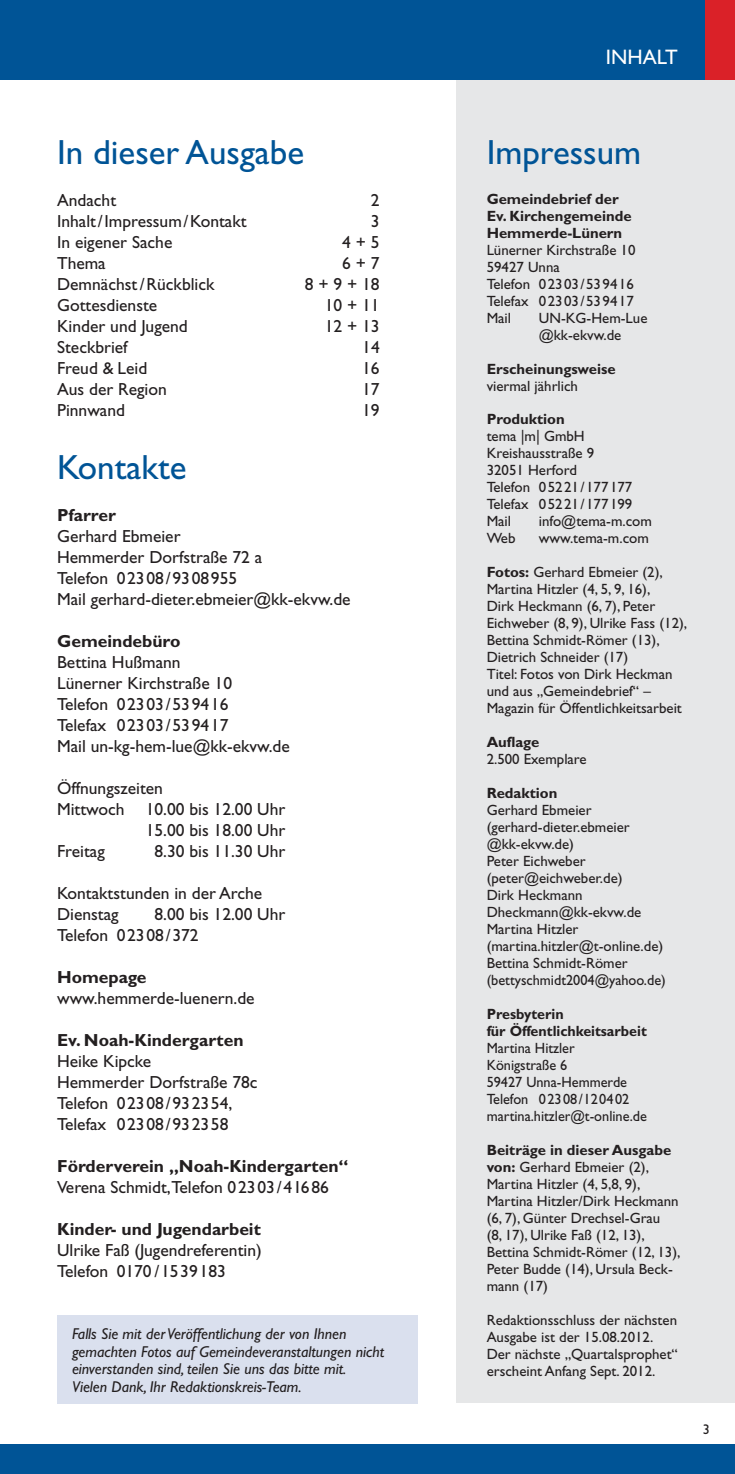
<style>
.page{position:relative;width:735px;height:1474px;background:#fff}
.page>*{position:absolute;margin:0;border:0;box-sizing:border-box;transform-origin:0 0}
.t1{font:35px "Gill Sans";color:#005496}
.t2{font:21px "Gill Sans";color:#fff}
.t3{font:17.5px/21px "Gill Sans";color:#231f20}
.t4{font:700 17.5px "Gill Sans";color:#231f20}
.t5{font:italic 15.75px/17.5px "Gill Sans";color:#231f20}
.t6{font:14.88px/17px "Gill Sans";color:#231f20}
.t7{font:700 14.88px/17px "Gill Sans";color:#231f20}
.t8{font:14.88px/17px "Gill Sans";color:#231f20;scale:.96 1}
.t9{font:700 14.88px/17px "Gill Sans";color:#231f20;scale:.96 1}
.t10{font:14px "Gill Sans";color:#231f20}
.s1{font-weight:700}
</style>
<div class="page">
<div style="left:456px;top:79px;width:278px;height:1324px;background:#e6e7e8"></div>
<div style="left:57px;top:1315px;width:360px;height:88px;background:#dae0ee"></div>
<div style="left:0;top:0;width:734px;height:79px;background:#005496"></div>
<div style="left:704px;top:0;width:30px;height:79px;background:#da2128"></div>
<div style="left:0;top:1444px;width:734px;height:29px;background:#005496"></div>
<h1 class="t1" style="left:57px;top:140px;width:248px">In dieser Ausgabe</h1>
<p class="t3" style="left:57px;top:191px;width:61px">Andacht</p>
<p class="t3" style="left:371px;top:191px;width:10px">2</p>
<p class="t3" style="left:57px;top:212px;width:191px">Inhalt/Impressum/Kontakt</p>
<p class="t3" style="left:371px;top:212px;width:10px">3</p>
<p class="t3" style="left:57px;top:233px;width:117px">In eigener Sache</p>
<p class="t3" style="left:342px;top:233px;width:39px">4 + 5</p>
<p class="t3" style="left:57px;top:254px;width:50px">Thema</p>
<p class="t3" style="left:342px;top:254px;width:39px">6 + 7</p>
<p class="t3" style="left:57px;top:275px;width:159px">Demnächst /Rückblick</p>
<p class="t3" style="left:304px;top:275px;width:76px">8 + 9 + 18</p>
<p class="t3" style="left:57px;top:296px;width:102px">Gottesdienste</p>
<p class="t3" style="left:324px;top:296px;width:56px">10 + 11</p>
<p class="t3" style="left:57px;top:317px;width:132px">Kinder und Jugend</p>
<p class="t3" style="left:324px;top:317px;width:56px">12 + 13</p>
<p class="t3" style="left:57px;top:338px;width:72px">Steckbrief</p>
<p class="t3" style="left:362px;top:338px;width:19px">14</p>
<p class="t3" style="left:57px;top:359px;width:92px">Freud &amp; Leid</p>
<p class="t3" style="left:362px;top:359px;width:19px">16</p>
<p class="t3" style="left:57px;top:380px;width:111px">Aus der Region</p>
<p class="t3" style="left:362px;top:380px;width:19px">17</p>
<p class="t3" style="left:57px;top:401px;width:69px">Pinnwand</p>
<p class="t3" style="left:362px;top:401px;width:19px">19</p>
<h1 class="t1" style="left:57px;top:455px;width:131px">Kontakte</h1>
<p class="t4" style="left:57px;top:509px;width:60px">Pfarrer</p>
<p class="t3" style="left:57px;top:527px;width:295px">Gerhard Ebmeier<br>Hemmerder Dorfstraße 72 a<br>Telefon 02308/9308955<br>Mail gerhard-dieter.ebmeier@kk-ekvw.de</p>
<p class="t4" style="left:57px;top:635px;width:125px">Gemeindebüro</p>
<p class="t3" style="left:57px;top:653px;width:234px">Bettina Hußmann<br>Lünerner Kirchstraße 10<br>Telefon 02303/539416<br>Telefax 02303/539417<br>Mail un-kg-hem-lue@kk-ekvw.de</p>
<p class="t3" style="left:57px;top:779px;width:107px">Öffnungszeiten</p>
<p class="t3" style="left:57px;top:800px;width:230px">Mittwoch 10.00 bis 12.00 Uhr</p>
<p class="t3" style="left:146px;top:821px;width:141px">15.00 bis 18.00 Uhr</p>
<p class="t3" style="left:57px;top:842px;width:49px">Freitag</p>
<p class="t3" style="left:154px;top:842px;width:132px">8.30 bis 11.30 Uhr</p>
<p class="t3" style="left:57px;top:884px;width:206px">Kontaktstunden in der Arche<br>Dienstag</p>
<p class="t3" style="left:57px;top:905px;width:230px;text-indent:97px">8.00 bis 12.00 Uhr<br>Telefon 02308/372</p>
<p class="t4" style="left:57px;top:971px;width:91px">Homepage</p>
<p class="t3" style="left:57px;top:989px;width:199px">www.hemmerde-luenern.de</p>
<p class="t4" style="left:57px;top:1034px;width:188px">Ev. Noah-Kindergarten</p>
<p class="t3" style="left:57px;top:1052px;width:202px">Heike Kipcke<br>Hemmerder Dorfstraße 78c<br>Telefon 02308/932354,<br>Telefax 02308/932358</p>
<p class="t4" style="left:57px;top:1160px;width:292px">Förderverein „Noah-Kindergarten“</p>
<p class="t3" style="left:57px;top:1178px;width:273px">Verena Schmidt,Telefon 02303/41686</p>
<p class="t4" style="left:57px;top:1223px;width:205px">Kinder- und Jugendarbeit</p>
<p class="t3" style="left:57px;top:1241px;width:206px">Ulrike Faß (Jugendreferentin)<br>Telefon 0170 /1539183</p>
<p class="t5" style="left:72px;top:1326px;width:313px">Falls Sie mit der Veröffentlichung der von Ihnen gemachten Fotos auf Gemeindeveranstaltungen nicht einverstanden sind, teilen Sie uns das bitte mit.<br>Vielen Dank, Ihr Redaktionskreis-Team.</p>
<h2 class="t2" style="left:605px;top:50px;width:73px">INHALT</h2>
<h1 class="t1" style="left:486px;top:140px;width:156px">Impressum</h1>
<p class="t7" style="left:486px;top:192px;width:146px">Gemeindebrief der<br>Ev. Kirchengemeinde<br>Hemmerde-Lünern</p>
<p class="t6" style="left:486px;top:243px;width:150px">Lünerner Kirchstraße 10<br>59427 Unna<br>Telefon 02303/539416<br>Telefax 02303/539417<br>Mail</p>
<p class="t6" style="left:538px;top:311px;width:110px">UN-KG-Hem-Lue @kk-ekvw.de</p>
<p class="t7" style="left:486px;top:362px;width:130px">Erscheinungsweise</p>
<p class="t6" style="left:486px;top:378px;width:93px">viermal jährlich</p>
<p class="t7" style="left:486px;top:412px;width:79px">Produktion</p>
<p class="t6" style="left:486px;top:429px;width:147px">tema |m| GmbH<br>Kreishausstraße 9<br>32051 Herford<br>Telefon 05221/177177<br>Telefax 05221/177199<br>Mail</p>
<p class="t6" style="left:538px;top:514px;width:115px">info@tema-m.com</p>
<p class="t6" style="left:486px;top:531px;width:30px">Web</p>
<p class="t6" style="left:538px;top:531px;width:111px">www.tema-m.com</p>
<p class="t6" style="left:486px;top:565px;width:202px"><span class="s1">Fotos:</span> Gerhard Ebmeier (2),<br>Martina Hitzler (4, 5, 9, 16),<br>Dirk Heckmann (6, 7), Peter<br>Eichweber (8, 9), Ulrike Fass (12),<br>Bettina Schmidt-Römer (13),<br>Dietrich Schneider (17)<br>Titel: Fotos von Dirk Heckman und aus „Gemeindebrief“ –<br>Magazin für Öffentlichkeitsarbeit</p>
<p class="t7" style="left:486px;top:735px;width:54px">Auflage</p>
<p class="t6" style="left:486px;top:752px;width:101px">2.500 Exemplare</p>
<p class="t7" style="left:486px;top:786px;width:72px">Redaktion</p>
<p class="t6" style="left:486px;top:803px;width:180px">Gerhard Ebmeier (gerhard-dieter.ebmeier @kk-ekvw.de)<br>Peter Eichweber (peter@eichweber.de)<br>Dirk Heckmann<br>Dheckmann@kk-ekvw.de<br>Martina Hitzler (martina.hitzler@t-online.de)<br>Bettina Schmidt-Römer (bettyschmidt2004@yahoo.de)</p>
<p class="t9" style="left:486px;top:1007px;width:168px">Presbyterin<br>für Öffentlichkeitsarbeit</p>
<p class="t8" style="left:486px;top:1041px;width:168px">Martina Hitzler<br>Königstraße 6<br>59427 Unna-Hemmerde<br>Telefon 02308/120402 martina.hitzler@t-online.de</p>
<p class="t6" style="left:486px;top:1142px;width:195px"><span class="s1">Beiträge in dieser Ausgabe von:</span> Gerhard Ebmeier (2),<br>Martina Hitzler (4, 5,8, 9),<br>Martina Hitzler/Dirk Heckmann (6, 7), Günter Drechsel-Grau<br>(8, 17), Ulrike Faß (12, 13),<br>Bettina Schmidt-Römer (12, 13),<br>Peter Budde (14), Ursula Beck&shy;mann (17)</p>
<p class="t6" style="left:486px;top:1312px;width:193px">Redaktionsschluss der nächsten<br>Ausgabe ist der 15.08.2012.<br>Der nächste „Quartalsprophet“ erscheint Anfang Sept. 2012.</p>
<p class="t10" style="left:702px;top:1424px;width:8px">3</p>
</div>
